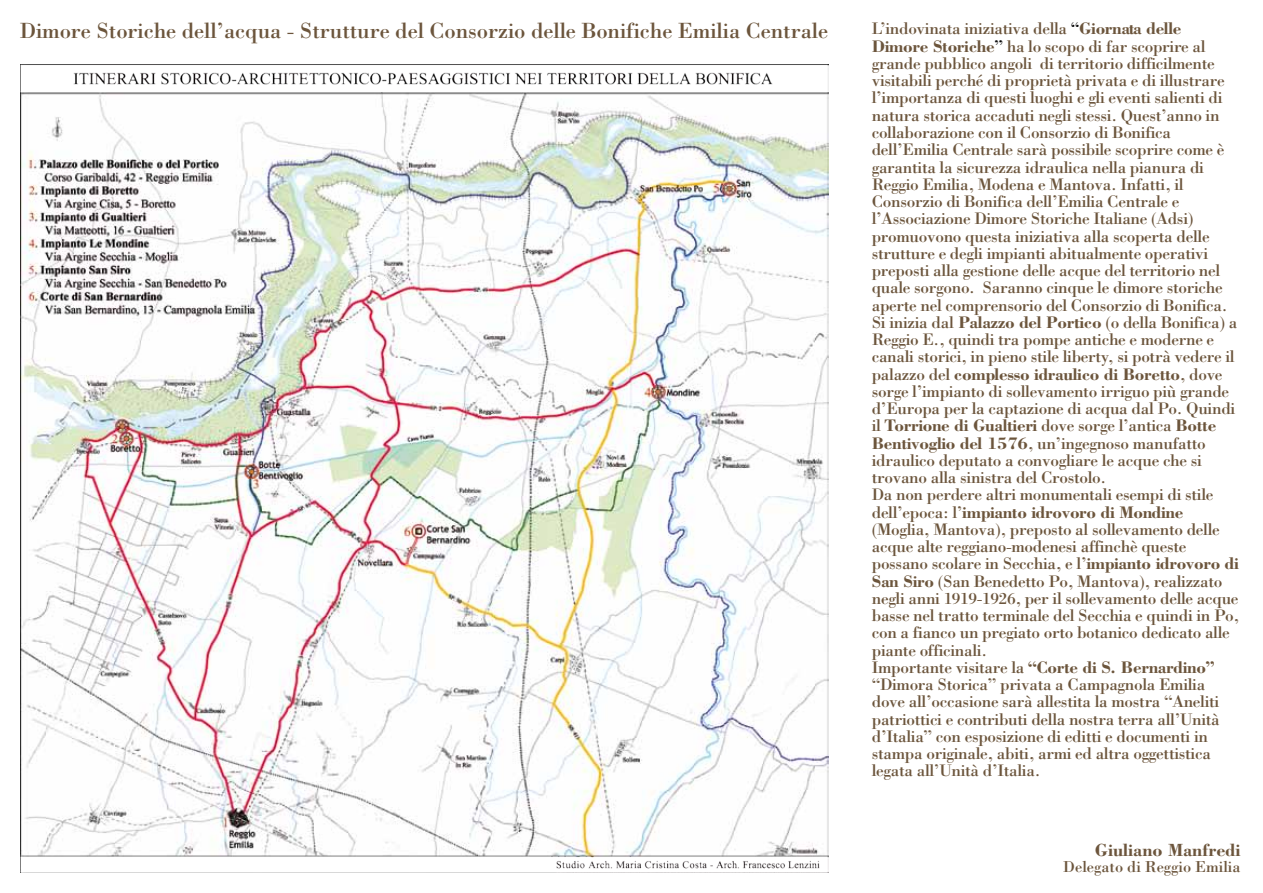
<style>
.page{position:relative;width:1263px;height:893px;background:#fff}
.page>*{position:absolute;margin:0;border:0;box-sizing:border-box;transform-origin:0 0}
.t1{font:22.65px "Bodoni";letter-spacing:-.005em;color:#6c553c}
.t2{font:700 18.15px "Bodoni";color:#6c553c}
.t3{font:17.25px/17.2px "Bodoni";letter-spacing:-.02em;color:#6c553c}
.t4{font:16.35px "Bodoni";color:#6c553c}
.s1{color:#000}
.s2{font-weight:700}
</style>
<div class="page">
<img style="left:20px;top:64px;width:808px;height:808px">
<h1 class="t1" style="left:20px;top:17px;width:810px">Dimore Storiche dell’acqua - Strutture del Consorzio delle Bonifiche Emilia Centrale</h1>
<p class="t3" style="left:872px;top:20px;width:369px">L’indovinata iniziativa della <span class="s1">“</span><span class="s2">Giornata delle Dimore Storiche</span><span class="s1">”</span> ha lo scopo di far scoprire al grande pubblico angoli di territorio difficilmente visitabili perché di proprietà privata e di illustrare l’importanza di questi luoghi e gli eventi salienti di natura storica accaduti negli stessi. Quest’anno in collaborazione con il Consorzio di Bonifica dell’Emilia Centrale sarà possibile scoprire come è garantita la sicurezza idraulica nella pianura di Reggio Emilia, Modena e Mantova. Infatti, il Consorzio di Bonifica dell’Emilia Centrale e l’Associazione Dimore Storiche Italiane (Adsi) promuovono questa iniziativa alla scoperta delle strutture e degli impianti abitualmente operativi preposti alla gestione delle acque del territorio nel quale sorgono. Saranno cinque le dimore storiche aperte nel comprensorio del Consorzio di Bonifica.<br>Si inizia dal <span class="s2">Palazzo del Portico</span> (o della Bonifica) a Reggio E., quindi tra pompe antiche e moderne e canali storici, in pieno stile liberty, si potrà vedere il palazzo del <span class="s2">complesso idraulico di Boretto</span>, dove sorge l’impianto di sollevamento irriguo più grande d’Europa per la captazione di acqua dal Po. Quindi il <span class="s2">Torrione di Gualtieri</span> dove sorge l’antica <span class="s2">Botte Bentivoglio del 1576</span>, un’ingegnoso manufatto idraulico deputato a convogliare le acque che si trovano alla sinistra del Crostolo.<br>Da non perdere altri monumentali esempi di stile dell’epoca: l’<span class="s2">impianto idrovoro di Mondine </span>(Moglia, Mantova), preposto al sollevamento delle acque alte reggiano-modenesi affinchè queste possano scolare in Secchia, e l’<span class="s2">impianto idrovoro di San Siro</span> (San Benedetto Po, Mantova), realizzato negli anni 1919-1926, per il sollevamento delle acque basse nel tratto terminale del Secchia e quindi in Po, con a fianco un pregiato orto botanico dedicato alle piante officinali.<br>Importante visitare la <span class="s2">“Corte di S. Bernardino” </span>“Dimora Storica” privata a Campagnola Emilia dove all’occasione sarà allestita la mostra “Aneliti patriottici e contributi della nostra terra all’Unità d’Italia” con esposizione di editti e documenti in stampa originale, abiti, armi ed altra oggettistica legata all’Unità d’Italia.</p>
<p class="t2" style="left:1095px;top:839px;width:147px">Giuliano Manfredi</p>
<p class="t4" style="left:1063px;top:857px;width:179px">Delegato di Reggio Emilia</p>
</div>
